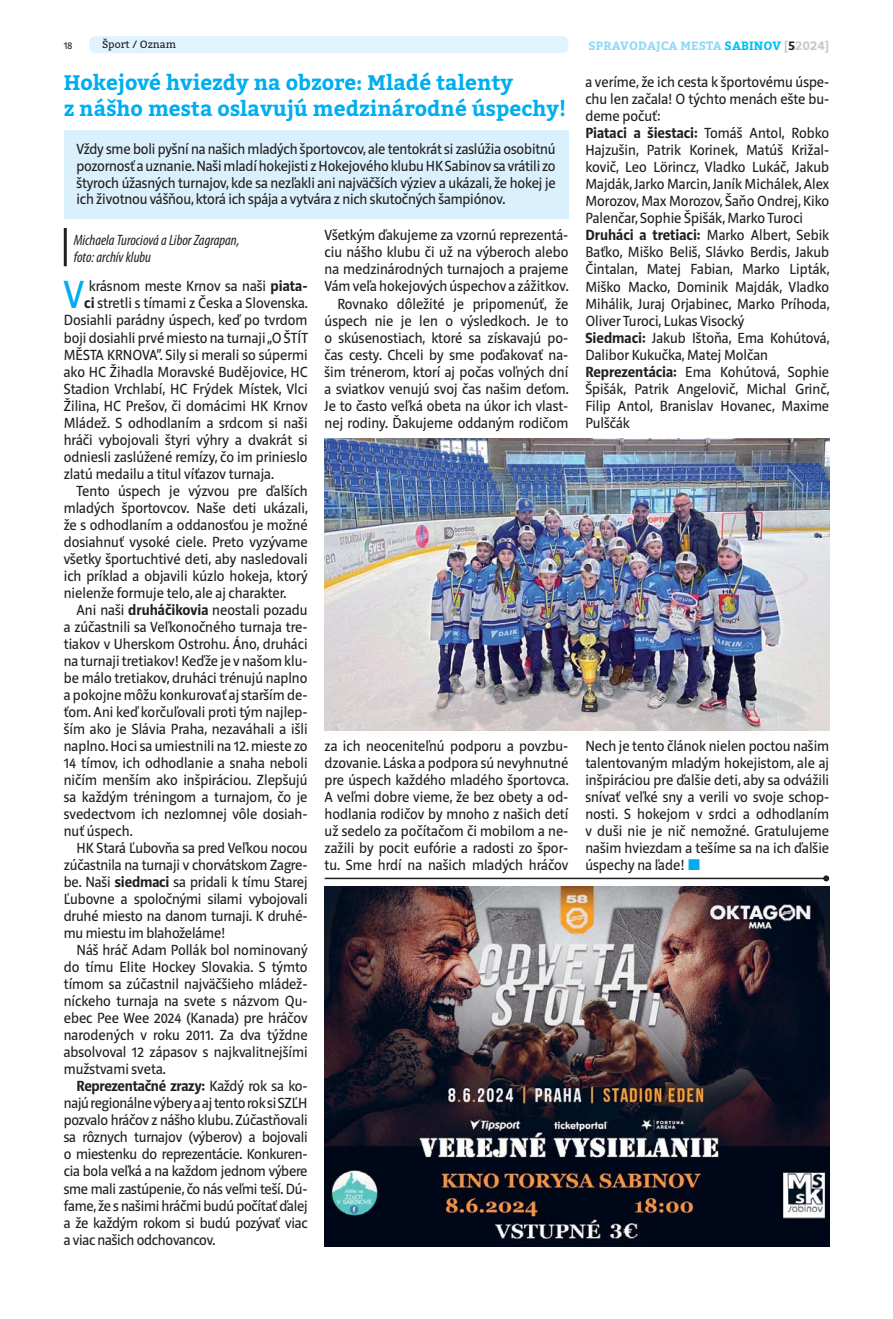
<style>
.page{position:relative;width:893px;height:1319px;background:#fff}
.page>*{position:absolute;margin:0;border:0;box-sizing:border-box;transform-origin:0 0}
.t1{font:40.2px "Riga";color:#00aeef}
.t2{font:700 21px/25.5px "Bitter";color:#00aeef}
.t3{font:15px/17px "Riga";color:#231f20;text-align:justify}
.t4{font:italic condensed 15px/16.5px "Myriad Pro";color:#231f20}
.t5{font:700 15px "Riga";letter-spacing:-.015em;color:#231f20}
.t6{font:700 12px "Bitter";letter-spacing:.01em;color:#8ed8f8}
.t7{font:10.5px "Bitter";color:#231f20}
.t8{font:10.5px "Riga";color:#231f20}
.s1{color:#00c0f3}
.s2{color:#c6c8ca}
.s3{color:#231f20}
.s4{font-weight:700}
.s5{font-weight:400}
</style>
<div class="page">
<div style="left:89px;top:36px;width:479px;height:17px;background:#e1f4fd;border-radius:6px"></div>
<img style="left:325px;top:886px;width:504px;height:360px">
<hr style="left:325px;top:877px;width:501px;height:2px;background:#231f20">
<svg style="left:823px;top:875px;width:6px;height:6px"></svg>
<div style="left:64px;top:130px;width:504px;height:89px;background:#daf1fd"></div>
<hr style="left:64px;top:228px;width:3px;height:38px;background:#231f20">
<img style="left:324px;top:438px;width:505px;height:292px">
<p class="t8" style="left:64px;top:40px;width:10px">18</p>
<p class="t7" style="left:102px;top:39px;width:76px">Šport / Oznam</p>
<p class="t6" style="left:589px;top:40px;width:242px">SPRAVODAJCA MESTA <span class="s1">SABINOV</span> <span class="s2">[</span><span class="s3">5</span><span class="s2">2024]</span></p>
<h2 class="t2" style="left:64px;top:71px;width:504px">Hokejové hviezdy na obzore: Mladé talenty<br>z nášho mesta oslavujú medzinárodné úspechy!</h2>
<p class="t3" style="left:77px;top:142px;width:481px;line-height:16.5px">Vždy sme boli pyšní na našich mladých športovcov, ale tentokrát si zaslúžia osobitnú pozornosť a uznanie. Naši mladí hokejisti z Hokejového klubu HK Sabinov sa vrátili zo štyroch úžasných turnajov, kde sa nezľakli ani najväčších výziev a ukázali, že hokej je ich životnou vášňou, ktorá ich spája a vytvára z nich skutočných šampiónov.</p>
<p class="t4" style="left:74px;top:233px;width:167px">Michaela Turociová a Libor Zagrapan, foto: archív klubu</p>
<p class="t3" style="left:325px;top:228px;width:246px;text-align:right">Všetkým ďakujeme za vzornú reprezentá&shy;ciu nášho klubu či už na výberoch alebo na medzinárodných turnajoch a prajeme Vám veľa hokejových úspechov a zážitkov.<br>Rovnako dôležité je pripomenúť, že úspech nie je len o výsledkoch. Je to o skúsenostiach, ktoré sa získavajú po&shy;čas cesty. Chceli by sme poďakovať na&shy;šim trénerom, ktorí aj počas voľných dní a sviatkov venujú svoj čas našim deťom.<br>Je to často veľká obeta na úkor ich vlast&shy;nej rodiny. Ďakujeme oddaným rodičom</p>
<h1 class="t1" style="left:64px;top:275px;width:22px">V</h1>
<p class="t3" style="left:89px;top:278px;width:220px">krásnom meste Krnov sa naši <span class="s4">piata-</span></p>
<p class="t3" style="left:84px;top:296px;width:225px"><span class="s4">ci</span> stretli s tímami z Česka a Slovenska.</p>
<p class="t3" style="left:64px;top:313px;width:245px">Dosiahli parádny úspech, keď po tvrdom</p>
<p class="t3" style="left:64px;top:330px;width:246px">boji dosiahli prvé miesto na turnaji „O ŠTÍT</p>
<p class="t3" style="left:64px;top:347px;width:245px">MĚSTA KRNOVA“. Sily si merali so súpermi</p>
<p class="t3" style="left:64px;top:364px;width:245px">ako HC Žihadla Moravské Budějovice, HC</p>
<p class="t3" style="left:64px;top:381px;width:245px">Stadion Vrchlabí, HC Frýdek Místek, Vlci</p>
<p class="t3" style="left:64px;top:398px;width:245px">Žilina, HC Prešov, či domácimi HK Krnov</p>
<p class="t3" style="left:64px;top:415px;width:245px">Mládež. S odhodlaním a srdcom si naši</p>
<p class="t3" style="left:64px;top:432px;width:245px">hráči vybojovali štyri výhry a dvakrát si</p>
<p class="t3" style="left:64px;top:449px;width:245px">odniesli zaslúžené remízy, čo im prinieslo</p>
<p class="t3" style="left:64px;top:466px;width:212px">zlatú medailu a titul víťazov turnaja.</p>
<p class="t3" style="left:77px;top:483px;width:233px">Tento úspech je výzvou pre ďalších</p>
<p class="t3" style="left:64px;top:500px;width:246px">mladých športovcov. Naše deti ukázali,</p>
<p class="t3" style="left:64px;top:517px;width:245px">že s odhodlaním a oddanosťou je možné</p>
<p class="t3" style="left:64px;top:534px;width:245px">dosiahnuť vysoké ciele. Preto vyzývame</p>
<p class="t3" style="left:64px;top:551px;width:245px">všetky športuchtivé deti, aby nasledovali</p>
<p class="t3" style="left:64px;top:568px;width:245px">ich príklad a objavili kúzlo hokeja, ktorý</p>
<p class="t3" style="left:64px;top:585px;width:224px">nielenže formuje telo, ale aj charakter.</p>
<p class="t3" style="left:77px;top:602px;width:233px">Ani naši <span class="s4">druháčikovia</span> neostali pozadu</p>
<p class="t3" style="left:64px;top:619px;width:245px">a zúčastnili sa Veľkonočného turnaja tre-</p>
<p class="t3" style="left:64px;top:636px;width:245px">tiakov v Uherskom Ostrohu. Áno, druháci</p>
<p class="t3" style="left:64px;top:653px;width:245px">na turnaji tretiakov! Keďže je v našom klu-</p>
<p class="t3" style="left:64px;top:670px;width:245px">be málo tretiakov, druháci trénujú naplno</p>
<p class="t3" style="left:64px;top:687px;width:245px">a pokojne môžu konkurovať aj starším de-</p>
<p class="t3" style="left:64px;top:704px;width:245px">ťom. Ani keď korčuľovali proti tým najlep-</p>
<p class="t3" style="left:64px;top:721px;width:245px">ším ako je Slávia Praha, nezaváhali a išli</p>
<p class="t3" style="left:64px;top:738px;width:245px">naplno. Hoci sa umiestnili na 12. mieste zo</p>
<p class="t3" style="left:64px;top:755px;width:245px">14 tímov, ich odhodlanie a snaha neboli</p>
<p class="t3" style="left:64px;top:772px;width:245px">ničím menším ako inšpiráciou. Zlepšujú</p>
<p class="t3" style="left:64px;top:789px;width:245px">sa každým tréningom a turnajom, čo je</p>
<p class="t3" style="left:64px;top:806px;width:245px">svedectvom ich nezlomnej vôle dosiah-</p>
<p class="t3" style="left:64px;top:823px;width:70px">nuť úspech.</p>
<p class="t3" style="left:77px;top:840px;width:233px">HK Stará Ľubovňa sa pred Veľkou nocou</p>
<p class="t3" style="left:64px;top:857px;width:245px">zúčastnila na turnaji v chorvátskom Zagre-</p>
<p class="t3" style="left:64px;top:874px;width:245px">be. Naši <span class="s4">siedmaci</span> sa pridali k tímu Starej</p>
<p class="t3" style="left:64px;top:891px;width:245px">Ľubovne a spoločnými silami vybojovali</p>
<p class="t3" style="left:64px;top:908px;width:245px">druhé miesto na danom turnaji. K druhé-</p>
<p class="t3" style="left:64px;top:925px;width:163px">mu miestu im blahoželáme!</p>
<p class="t3" style="left:77px;top:942px;width:233px">Náš hráč Adam Pollák bol nominovaný</p>
<p class="t3" style="left:64px;top:959px;width:245px">do tímu Elite Hockey Slovakia. S týmto</p>
<p class="t3" style="left:64px;top:976px;width:245px">tímom sa zúčastnil najväčšieho mládež-</p>
<p class="t3" style="left:64px;top:993px;width:245px">níckeho turnaja na svete s názvom Qu-</p>
<p class="t3" style="left:64px;top:1010px;width:245px">ebec Pee Wee 2024 (Kanada) pre hráčov</p>
<p class="t3" style="left:64px;top:1027px;width:245px">narodených v roku 2011. Za dva týždne</p>
<p class="t3" style="left:64px;top:1044px;width:245px">absolvoval 12 zápasov s najkvalitnejšími</p>
<p class="t3" style="left:64px;top:1061px;width:104px">mužstvami sveta.</p>
<p class="t5" style="left:77px;top:1079px;width:233px">Reprezentačné zrazy: <span class="s5">Každý rok sa ko-</span></p>
<p class="t3" style="left:64px;top:1095px;width:245px">najú regionálne výbery a aj tento rok si SZĽH</p>
<p class="t3" style="left:64px;top:1112px;width:245px">pozvalo hráčov z nášho klubu. Zúčastňovali</p>
<p class="t3" style="left:64px;top:1129px;width:245px">sa rôznych turnajov (výberov) a bojovali</p>
<p class="t3" style="left:64px;top:1146px;width:245px">o miestenku do reprezentácie. Konkuren-</p>
<p class="t3" style="left:64px;top:1163px;width:245px">cia bola veľká a na každom jednom výbere</p>
<p class="t3" style="left:64px;top:1180px;width:245px">sme mali zastúpenie, čo nás veľmi teší. Dú-</p>
<p class="t3" style="left:64px;top:1197px;width:245px">fame, že s našimi hráčmi budú počítať ďalej</p>
<p class="t3" style="left:64px;top:1214px;width:245px">a že každým rokom si budú pozývať viac</p>
<p class="t3" style="left:64px;top:1231px;width:153px">a viac našich odchovancov.</p>
<p class="t3" style="left:325px;top:738px;width:246px">za ich neoceniteľnú podporu a povzbu&shy;dzovanie. Láska a podpora sú nevyhnutné pre úspech každého mladého športovca.<br>A veľmi dobre vieme, že bez obety a od&shy;hodlania rodičov by mnoho z našich detí už sedelo za počítačom či mobilom a ne&shy;zažili by pocit eufórie a radosti zo špor&shy;tu. Sme hrdí na našich mladých hráčov</p>
<p class="t3" style="left:585px;top:74px;width:246px;text-align:left">a veríme, že ich cesta k športovému úspe&shy;chu len začala! O týchto menách ešte bu&shy;deme počuť:<br><span class="s4">Piataci a šiestaci:</span> Tomáš Antol, Robko Hajzušin, Patrik Korinek, Matúš Križal&shy;kovič, Leo Lörincz, Vladko Lukáč, Jakub Majdák, Jarko Marcin, Janík Michálek, Alex Morozov, Max Morozov, Šaňo Ondrej, Kiko Palenčar, Sophie Špišák, Marko Turoci <span class="s4">Druháci a tretiaci:</span> Marko Albert, Sebik Baťko, Miško Beliš, Slávko Berdis, Jakub Čintalan, Matej Fabian, Marko Lipták, Miško Macko, Dominik Majdák, Vladko Mihálik, Juraj Orjabinec, Marko Príhoda, Oliver Turoci, Lukas Visocký<br><span class="s4">Siedmaci:</span> Jakub Ištoňa, Ema Kohútová, Dalibor Kukučka, Matej Molčan <span class="s4">Reprezentácia:</span> Ema Kohútová, Sophie Špišák, Patrik Angelovič, Michal Grinč, Filip Antol, Branislav Hovanec, Maxime Pulščák</p>
<p class="t3" style="left:585px;top:738px;width:245px">Nech je tento článok nielen poctou našim talentovaným mladým hokejistom, ale aj inšpiráciou pre ďalšie deti, aby sa odvážili snívať veľké sny a verili vo svoje schop&shy;nosti. S hokejom v srdci a odhodlaním v duši nie je nič nemožné. Gratulujeme našim hviezdam a tešíme sa na ich ďalšie úspechy na ľade!</p>
</div>
